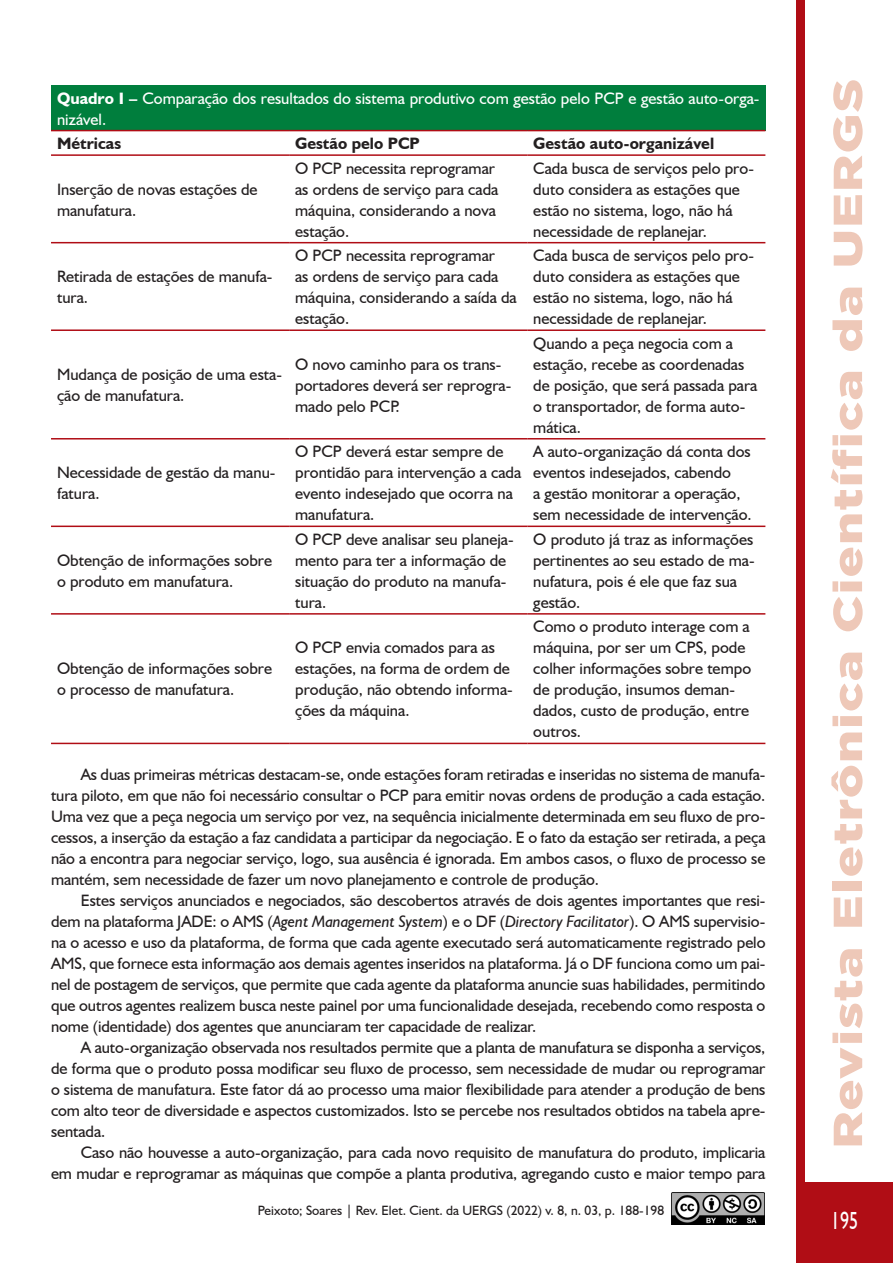
<style>
.page{position:relative;width:893px;height:1263px;background:#fff}
.page>*{position:absolute;margin:0;border:0;box-sizing:border-box;transform-origin:0 0}
.t1{font:900 40.5px "Gotham";letter-spacing:.025em;color:#eec8b8;scale:1.28 1}
.t2{font:24.75px "Humanist 521 BT";color:#fff;scale:.73 1}
.Texto____Corrido{font:16.5px/21px "Humanist 521 BT";letter-spacing:-.005em;color:#231f20;text-align:justify}
.Texto____Bullet_Letr{font:16.5px/21px "Humanist 521 BT";color:#231f20}
.Texto____Bullet_Letr-2{font:16.5px/21px "Humanist 521 BT";color:#fff}
.Texto____Bullet_Letr-3{font:700 16.5px "Humanist 521 BT";color:#231f20}
.t3{font:13.5px "Humanist 521 BT";color:#231f20}
.s1{font-weight:700}
.s2{font-style:italic}
</style>
<div class="page">
<div style="left:796px;top:0;width:9px;height:1182px;background:#b00d15"></div>
<div style="left:796px;top:1182px;width:97px;height:81px;background:#b00d15"></div>
<img style="left:671px;top:1192px;width:94px;height:33px">
<div style="left:51px;top:85px;width:714px;height:46px;background:#007e3d"></div>
<hr style="left:51px;top:242px;width:238px;height:1px;background:#b00d15">
<hr style="left:289px;top:242px;width:238px;height:1px;background:#b00d15">
<hr style="left:527px;top:242px;width:238px;height:1px;background:#b00d15">
<hr style="left:51px;top:329px;width:238px;height:2px;background:#b00d15">
<hr style="left:289px;top:329px;width:238px;height:2px;background:#b00d15">
<hr style="left:527px;top:329px;width:238px;height:2px;background:#b00d15">
<hr style="left:51px;top:438px;width:238px;height:1px;background:#b00d15">
<hr style="left:289px;top:438px;width:238px;height:1px;background:#b00d15">
<hr style="left:527px;top:438px;width:238px;height:1px;background:#b00d15">
<hr style="left:51px;top:526px;width:238px;height:1px;background:#b00d15">
<hr style="left:289px;top:526px;width:238px;height:1px;background:#b00d15">
<hr style="left:527px;top:526px;width:238px;height:1px;background:#b00d15">
<hr style="left:51px;top:613px;width:238px;height:2px;background:#b00d15">
<hr style="left:289px;top:613px;width:238px;height:2px;background:#b00d15">
<hr style="left:527px;top:613px;width:238px;height:2px;background:#b00d15">
<hr style="left:51px;top:743px;width:238px;height:1px;background:#b00d15">
<hr style="left:289px;top:743px;width:238px;height:1px;background:#b00d15">
<hr style="left:527px;top:743px;width:238px;height:1px;background:#b00d15">
<hr style="left:51px;top:130px;width:238px;height:1px;background:#b00d15">
<hr style="left:289px;top:130px;width:238px;height:1px;background:#b00d15">
<hr style="left:527px;top:130px;width:238px;height:1px;background:#b00d15">
<hr style="left:51px;top:154px;width:238px;height:2px;background:#b00d15">
<hr style="left:289px;top:154px;width:238px;height:2px;background:#b00d15">
<hr style="left:527px;top:154px;width:238px;height:2px;background:#b00d15">
<p class="Texto____Bullet_Letr-2" style="left:57px;top:87px;width:704px"><span class="s1">Quadro I –</span> Comparação dos resultados do sistema produtivo com gestão pelo PCP e gestão auto-orga&shy;nizável.</p>
<p class="Texto____Bullet_Letr-3" style="left:57px;top:133px;width:66px">Métricas</p>
<p class="Texto____Bullet_Letr-3" style="left:295px;top:133px;width:126px">Gestão pelo PCP</p>
<p class="Texto____Bullet_Letr-3" style="left:533px;top:133px;width:182px">Gestão auto-organizável</p>
<p class="Texto____Bullet_Letr" style="left:57px;top:178px;width:202px">Inserção de novas estações de manufatura.</p>
<p class="Texto____Bullet_Letr" style="left:295px;top:157px;width:205px">O PCP necessita reprogramar as ordens de serviço para cada máquina, considerando a nova estação.</p>
<p class="Texto____Bullet_Letr" style="left:533px;top:157px;width:222px">Cada busca de serviços pelo pro&shy;duto considera as estações que estão no sistema, logo, não há necessidade de replanejar.</p>
<p class="Texto____Bullet_Letr" style="left:57px;top:266px;width:217px">Retirada de estações de manufa&shy;tura.</p>
<p class="Texto____Bullet_Letr" style="left:295px;top:245px;width:223px">O PCP necessita reprogramar<br>as ordens de serviço para cada máquina, considerando a saída da estação.</p>
<p class="Texto____Bullet_Letr" style="left:533px;top:245px;width:222px">Cada busca de serviços pelo pro&shy;duto considera as estações que estão no sistema, logo, não há necessidade de replanejar.</p>
<p class="Texto____Bullet_Letr" style="left:57px;top:364px;width:226px">Mudança de posição de uma esta&shy;ção de manufatura.</p>
<p class="Texto____Bullet_Letr" style="left:295px;top:353px;width:218px">O novo caminho para os trans&shy;portadores deverá ser reprogra&shy;mado pelo PCP.</p>
<p class="Texto____Bullet_Letr" style="left:533px;top:332px;width:226px">Quando a peça negocia com a estação, recebe as coordenadas de posição, que será passada para o transportador, de forma auto&shy;mática.</p>
<p class="Texto____Bullet_Letr" style="left:57px;top:462px;width:220px">Necessidade de gestão da manu&shy;fatura.</p>
<p class="Texto____Bullet_Letr" style="left:57px;top:549px;width:217px">Obtenção de informações sobre o produto em manufatura.</p>
<p class="Texto____Bullet_Letr" style="left:295px;top:441px;width:228px">O PCP deverá estar sempre de prontidão para intervenção a cada evento indesejado que ocorra na manufatura.</p>
<p class="Texto____Bullet_Letr" style="left:533px;top:441px;width:220px">A auto-organização dá conta dos eventos indesejados, cabendo<br>a gestão monitorar a operação, sem necessidade de intervenção.</p>
<p class="Texto____Bullet_Letr" style="left:295px;top:528px;width:220px">O PCP deve analisar seu planeja&shy;mento para ter a informação de situação do produto na manufa&shy;tura.</p>
<p class="Texto____Bullet_Letr" style="left:533px;top:528px;width:223px">O produto já traz as informações pertinentes ao seu estado de ma&shy;nufatura, pois é ele que faz sua gestão.</p>
<p class="Texto____Bullet_Letr" style="left:533px;top:616px;width:219px">Como o produto interage com a máquina, por ser um CPS, pode colher informações sobre tempo de produção, insumos deman&shy;dados, custo de produção, entre outros.</p>
<p class="Texto____Corrido" style="left:51px;top:764px;width:716px;text-indent:30px">As duas primeiras métricas destacam-se, onde estações foram retiradas e inseridas no sistema de manufa&shy;tura piloto, em que não foi necessário consultar o PCP para emitir novas ordens de produção a cada estação.<br>Uma vez que a peça negocia um serviço por vez, na sequência inicialmente determinada em seu fluxo de pro&shy;cessos, a inserção da estação a faz candidata a participar da negociação. E o fato da estação ser retirada, a peça não a encontra para negociar serviço, logo, sua ausência é ignorada. Em ambos casos, o fluxo de processo se mantém, sem necessidade de fazer um novo planejamento e controle de produção.</p>
<p class="Texto____Corrido" style="left:51px;top:890px;width:716px;text-indent:30px">Estes serviços anunciados e negociados, são descobertos através de dois agentes importantes que resi&shy;dem na plataforma JADE: o AMS (<span class="s2">Agent Management System</span>) e o DF (<span class="s2">Directory Facilitator</span>). O AMS supervisio&shy;na o acesso e uso da plataforma, de forma que cada agente executado será automaticamente registrado pelo AMS, que fornece esta informação aos demais agentes inseridos na plataforma. Já o DF funciona como um pai&shy;nel de postagem de serviços, que permite que cada agente da plataforma anuncie suas habilidades, permitindo que outros agentes realizem busca neste painel por uma funcionalidade desejada, recebendo como resposta o nome (identidade) dos agentes que anunciaram ter capacidade de realizar.</p>
<p class="Texto____Corrido" style="left:51px;top:1037px;width:716px;text-indent:30px">A auto-organização observada nos resultados permite que a planta de manufatura se disponha a serviços, de forma que o produto possa modificar seu fluxo de processo, sem necessidade de mudar ou reprogramar o sistema de manufatura. Este fator dá ao processo uma maior flexibilidade para atender a produção de bens com alto teor de diversidade e aspectos customizados. Isto se percebe nos resultados obtidos na tabela apre&shy;sentada.</p>
<p class="Texto____Corrido" style="left:51px;top:1142px;width:716px;text-align:right">Caso não houvesse a auto-organização, para cada novo requisito de manufatura do produto, implicaria<br>em mudar e reprogramar as máquinas que compõe a planta produtiva, agregando custo e maior tempo para</p>
<p class="Texto____Bullet_Letr" style="left:295px;top:637px;width:219px">O PCP envia comados para as estações, na forma de ordem de produção, não obtendo informa&shy;ções da máquina.</p>
<p class="Texto____Bullet_Letr" style="left:57px;top:658px;width:217px">Obtenção de informações sobre o processo de manufatura.</p>
<p class="t3" style="left:258px;top:1201px;width:408px">Peixoto; Soares | Rev. Elet. Cient. da UERGS (2022) v. 8, n. 03, p. 188-198</p>
<h1 class="t1" style="left:820px;top:1148px;width:837px;rotate:-90deg">Revista Eletrônica Científica da UERGS</h1>
<h2 class="t2" style="left:831px;top:1205px;width:39px">195</h2>
</div>
